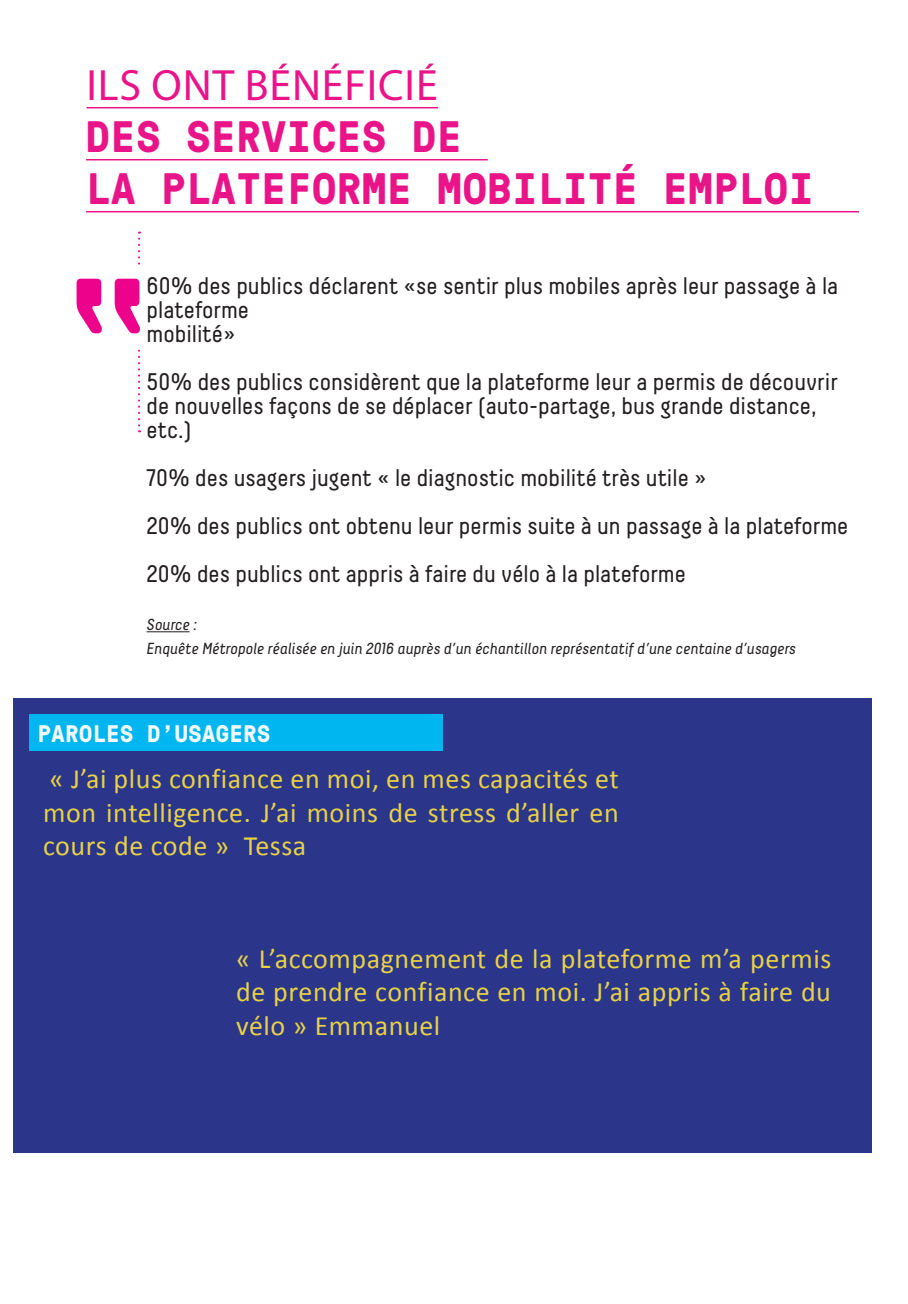
<style>
.page{position:relative;width:908px;height:1304px;background:#fff}
.page>*{position:absolute;margin:0;border:0;box-sizing:border-box;transform-origin:0 0}
.t1{font:700 44px/52px "GT Pressura Mono";letter-spacing:.02em;color:#ea1489}
.t2{font:44px "Myriad Pro";letter-spacing:.02em;color:#ea1489}
.t3{font:28px/33.6px "Calibri";letter-spacing:.02em;color:#e7d247;text-align:justify}
.t4{font:24px/24px "Decima";color:#231f20}
.t5{font:700 24px "GT Pressura Mono";letter-spacing:.02em;color:#f2fafd}
.t6{font:italic 16px/24px "Decima";color:#231f20}
</style>
<div class="page">
<div style="left:14px;top:698px;width:857px;height:455px;background:#2b358a"></div>
<hr style="left:86px;top:107px;width:352px;height:1px;background:#ea1489">
<hr style="left:86px;top:159px;width:401px;height:1px;background:#ea1489">
<hr style="left:86px;top:211px;width:772px;height:1px;background:#ea1489">
<svg style="left:76px;top:232px;width:64px;height:200px"></svg>
<div style="left:29px;top:714px;width:413px;height:36px;background:#00b6f0"></div>
<hr style="left:146px;top:631px;width:43px;height:1px;background:#231f20">
<h1 class="t2" style="left:86px;top:58px;width:352px">ILS ONT BÉNÉFICIÉ</h1>
<h1 class="t1" style="left:86px;top:109px;width:728px">DES SERVICES DE<br>LA PLATEFORME MOBILITÉ EMPLOI</h1>
<p class="t4" style="left:146px;top:274px;width:693px">60% des publics déclarent «se sentir plus mobiles après leur passage à la plateforme<br>mobilité»</p>
<p class="t4" style="left:146px;top:370px;width:692px">50% des publics considèrent que la plateforme leur a permis de découvrir de nouvelles façons de se déplacer (auto-partage, bus grande distance, etc.)</p>
<p class="t4" style="left:146px;top:454px;width:703px;line-height:48px">70% des usagers jugent « le diagnostic mobilité très utile »<br>20% des publics ont obtenu leur permis suite à un passage à la plateforme<br>20% des publics ont appris à faire du vélo à la plateforme</p>
<p class="t6" style="left:146px;top:613px;width:650px">Source :<br>Enquête Métropole réalisée en juin 2016 auprès d’un échantillon représentatif d’une centaine d’usagers</p>
<p class="t5" style="left:38px;top:716px;width:234px">PAROLES D’USAGERS</p>
<p class="t3" style="left:43px;top:762px;width:577px">« J’ai plus confiance en moi, en mes capacités et mon intelligence. J’ai moins de stress d’aller en cours de code » Tessa</p>
<p class="t3" style="left:236px;top:942px;width:596px">« L’accompagnement de la plateforme m’a permis de prendre confiance en moi. J’ai appris à faire du vélo » Emmanuel</p>
</div>
